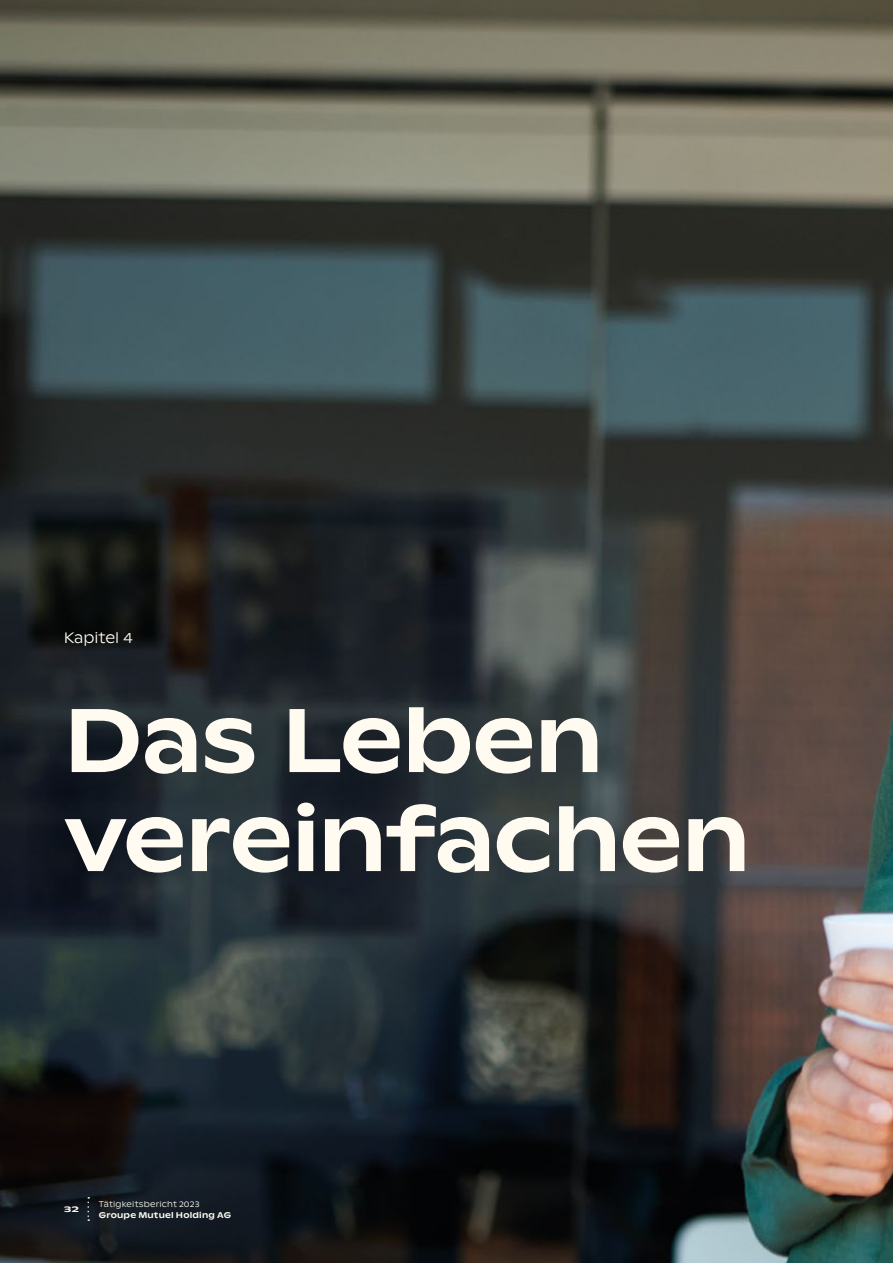
<style>
.page{position:relative;width:893px;height:1263px;background:#fff}
.page>*{position:absolute;margin:0;border:0;box-sizing:border-box;transform-origin:0 0}
.t1{font:500 90px/99px "ABC Ginto Nord";letter-spacing:-.01em;color:#fffbf1}
.t2{font:300 15px "ABC Ginto Nord";color:#fffbf1}
.t3{font:300 8.25px "ABC Ginto Nord";letter-spacing:.02em;color:#fffbf1}
.t4{font:500 8.25px "ABC Ginto Nord";letter-spacing:.025em;color:#fffbf1}
.t5{font:500 8.25px "ABC Ginto Nord";letter-spacing:.025em;color:#fffbf1;scale:1.5 1}
</style>
<div class="page">
<img style="left:0;top:0;width:893px;height:1263px">
<svg style="left:87px;top:1197px;width:2px;height:24px"></svg>
<h2 class="t2" style="left:64px;top:629px;width:71px">Kapitel 4</h2>
<h1 class="t1" style="left:64px;top:690px;width:688px">Das Leben vereinfachen</h1>
<p class="t5" style="left:64px;top:1204px;width:12px">32</p>
<p class="t3" style="left:99px;top:1199px;width:102px">Tätigkeitsbericht 2023</p>
<p class="t4" style="left:99px;top:1209px;width:134px">Groupe Mutuel Holding AG</p>
</div>
